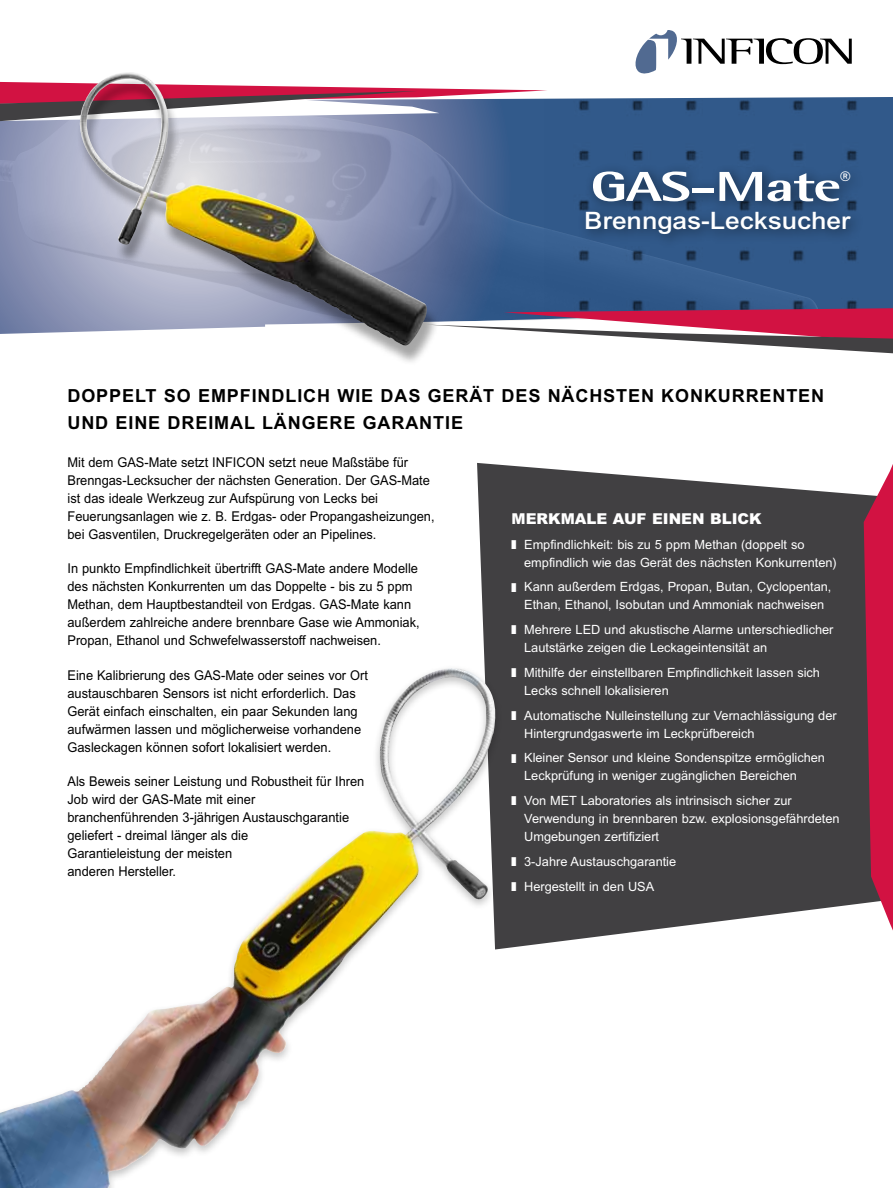
<style>
.page{position:relative;width:893px;height:1188px;background:#fff}
.page>*{position:absolute;margin:0;border:0;box-sizing:border-box;transform-origin:0 0}
.t1{font:800 42px "Rotis Semi Sans";letter-spacing:-.025em;color:#fff;scale:1.4 1}
.t2{font:500 24px "Arial MT Std";color:#fff;scale:1.1 1}
.t3{font:700 18px/27px "Arial MT Std";letter-spacing:.05em;color:#000}
.t4{font:900 15px "Arial MT Std";color:#fff}
.t5{font:13.5px/18px "Arial MT Std";color:#000;scale:.95 1}
.t6{font:12.75px/18px "Arial MT Std";color:#fff}
</style>
<div class="page">
<svg style="left:0;top:122px;width:893px;height:212px;background:#657aa2"></svg>
<img style="left:545px;top:122px;width:347px;height:186px">
<svg style="left:0;top:73px;width:893px;height:49px"></svg>
<div style="left:578px;top:162px;width:287px;height:87px;background:#000;opacity:.5"></div>
<svg style="left:635px;top:30px;width:217px;height:43px"></svg>
<svg style="left:0;top:82px;width:548px;height:39px"></svg>
<svg style="left:439px;top:308px;width:454px;height:45px"></svg>
<svg style="left:477px;top:463px;width:387px;height:486px;background:#515052"></svg>
<svg style="left:864px;top:464px;width:29px;height:467px;background:#c42f54"></svg>
<div style="left:77px;top:77px;width:362px;height:289px;background:#000;opacity:.35"></div>
<img style="left:78px;top:72px;width:349px;height:274px">
<div style="left:0;top:664px;width:504px;height:524px;background:#000;opacity:.25"></div>
<img style="left:0;top:668px;width:450px;height:520px">
<h1 class="t1" style="left:590px;top:160px;width:187px">GAS-Mate<sup>®</sup></h1>
<h2 class="t2" style="left:584px;top:207px;width:244px">Brenngas-Lecksucher</h2>
<h3 class="t3" style="left:68px;top:382px;width:758px">DOPPELT SO EMPFINDLICH WIE DAS GERÄT DES NÄCHSTEN KONKURRENTEN<br>UND EINE DREIMAL LÄNGERE GARANTIE</h3>
<p class="t5" style="left:68px;top:454px;width:388px">Mit dem GAS-Mate setzt INFICON setzt neue Maßstäbe für Brenngas-Lecksucher der nächsten Generation. Der GAS-Mate ist das ideale Werkzeug zur Aufspürung von Lecks bei Feuerungsanlagen wie z. B. Erdgas- oder Propangasheizungen, bei Gasventilen, Druckregelgeräten oder an Pipelines.</p>
<p class="t5" style="left:68px;top:560px;width:372px">In punkto Empfindlichkeit übertrifft GAS-Mate andere Modelle des nächsten Konkurrenten um das Doppelte - bis zu 5 ppm Methan, dem Hauptbestandteil von Erdgas. GAS-Mate kann außerdem zahlreiche andere brennbare Gase wie Ammoniak, Propan, Ethanol und Schwefelwasserstoff nachweisen.</p>
<p class="t5" style="left:68px;top:666px;width:318px">Eine Kalibrierung des GAS-Mate oder seines vor Ort austauschbaren Sensors ist nicht erforderlich. Das Gerät einfach einschalten, ein paar Sekunden lang aufwärmen lassen und möglicherweise vorhandene Gasleckagen können sofort lokalisiert werden.</p>
<p class="t5" style="left:68px;top:772px;width:314px">Als Beweis seiner Leistung und Robustheit für Ihren Job wird der GAS-Mate mit einer branchenführenden 3-jährigen Austauschgarantie geliefert - dreimal länger als die<br>Garantieleistung der meisten<br>anderen Hersteller.</p>
<p class="t4" style="left:512px;top:509px;width:252px">MERKMALE AUF EINEN BLICK</p>
<p class="t6" style="left:524px;top:535px;width:314px;text-indent:-13px">■ Empfindlichkeit: bis zu 5 ppm Methan (doppelt so empfindlich wie das Gerät des nächsten Konkurrenten)</p>
<p class="t6" style="left:512px;top:578px;width:321px;text-align:center">■ Kann außerdem Erdgas, Propan, Butan, Cyclopentan,<br>Ethan, Ethanol, Isobutan und Ammoniak nachweisen</p>
<p class="t6" style="left:524px;top:621px;width:311px;text-indent:-13px">■ Mehrere LED und akustische Alarme unterschiedlicher<br>Lautstärke zeigen die Leckageintensität an</p>
<p class="t6" style="left:524px;top:663px;width:297px;text-indent:-13px">■ Mithilfe der einstellbaren Empfindlichkeit lassen sich<br>Lecks schnell lokalisieren</p>
<p class="t6" style="left:524px;top:706px;width:314px;text-indent:-13px">■ Automatische Nulleinstellung zur Vernachlässigung der<br>Hintergrundgaswerte im Leckprüfbereich</p>
<p class="t6" style="left:524px;top:749px;width:302px;text-indent:-13px">■ Kleiner Sensor und kleine Sondenspitze ermöglichen<br>Leckprüfung in weniger zugänglichen Bereichen</p>
<p class="t6" style="left:524px;top:792px;width:317px;text-indent:-13px">■ Von MET Laboratories als intrinsisch sicher zur<br>Verwendung in brennbaren bzw. explosionsgefährdeten<br>Umgebungen zertifiziert</p>
<p class="t6" style="left:512px;top:852px;width:166px">■ 3-Jahre Austauschgarantie</p>
<p class="t6" style="left:512px;top:877px;width:144px">■ Hergestellt in den USA</p>
</div>
